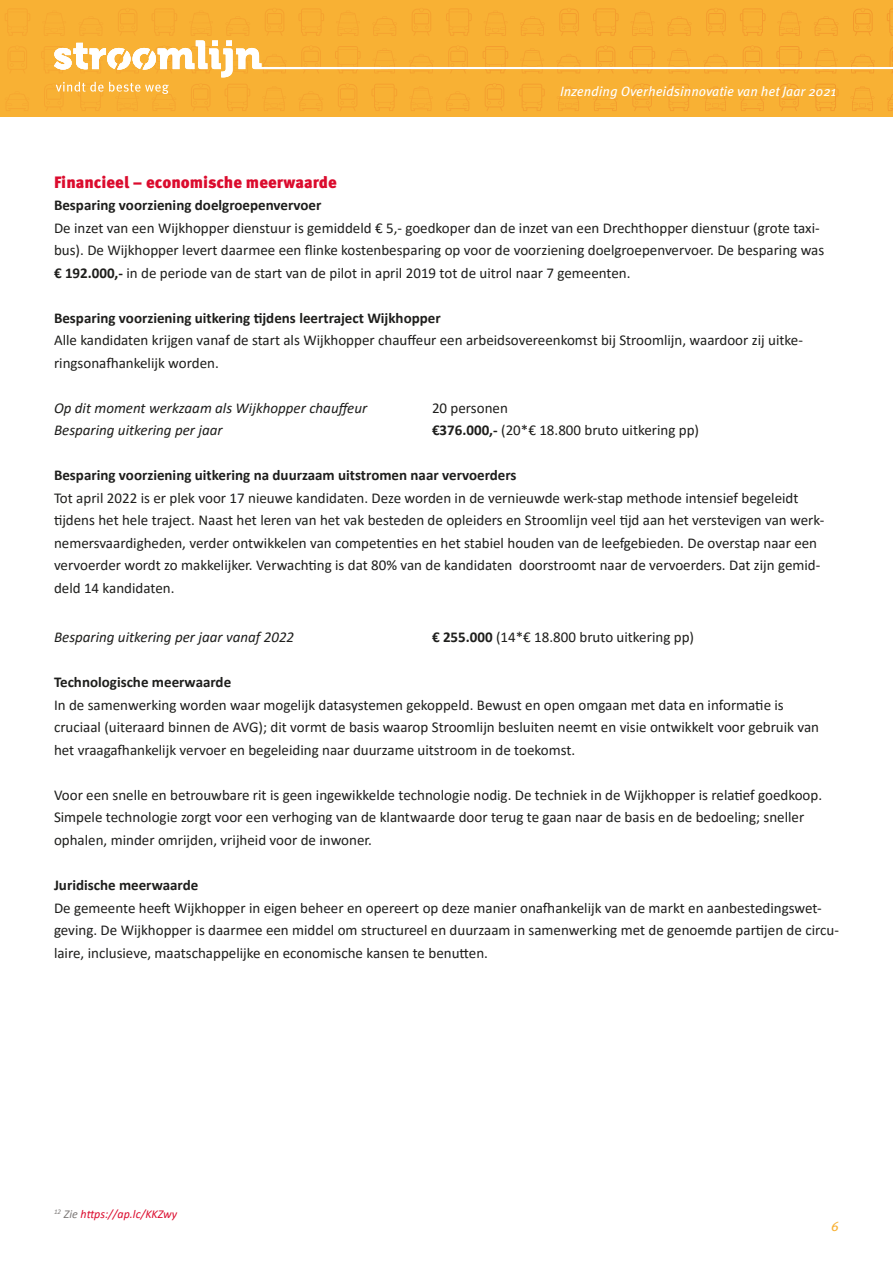
<style>
.page{position:relative;width:893px;height:1263px;background:#fff}
.page>*{position:absolute;margin:0;border:0;box-sizing:border-box;transform-origin:0 0}
.t1{font:900 16.5px "Meta Pro";color:#db0b2d}
.t2{font:15px/22.5px "Calibri";color:#1e1e1c}
.t3{font:700 15px "Calibri";color:#1e1e1c}
.t4{font:italic 15px "Calibri";color:#1e1e1c}
.t5{font:italic 13.5px "Meta Pro";color:#fff}
.t6{font:italic 13.5px "Meta Pro";color:#f8b134}
.t7{font:italic 12px "Calibri";color:#db0b2d}
.s1{font-weight:700}
.s2{color:#7b7776}
</style>
<div class="page">
<div style="left:0;top:0;width:893px;height:636px;background:#f8b134"></div>
<img style="left:265px;top:8px;width:608px;height:28px">
<img style="left:887px;top:8px;width:6px;height:28px">
<img style="left:446px;top:8px;width:319px;height:28px">
<img style="left:593px;top:94px;width:171px;height:17px">
<svg style="left:54px;top:40px;width:839px;height:54px"></svg>
<div style="left:0;top:117px;width:893px;height:561px;background:#fff"></div>
<p class="t5" style="left:560px;top:83px;width:278px">Inzending Overheidsinnovatie van het Jaar 2021</p>
<p class="t1" style="left:54px;top:172px;width:284px">Financieel – economische meerwaarde</p>
<p class="t3" style="left:54px;top:195px;width:269px">Besparing voorziening doelgroepenvervoer</p>
<p class="t2" style="left:54px;top:216px;width:772px">De inzet van een Wijkhopper dienstuur is gemiddeld € 5,- goedkoper dan de inzet van een Drechthopper dienstuur (grote taxi&shy;bus). De Wijkhopper levert daarmee een flinke kostenbesparing op voor de voorziening doelgroepenvervoer. De besparing was <span class="s1">€ 192.000,-</span> in de periode van de start van de pilot in april 2019 tot de uitrol naar 7 gemeenten.</p>
<p class="t3" style="left:54px;top:307px;width:388px">Besparing voorziening uitkering tijdens leertraject Wijkhopper</p>
<p class="t2" style="left:54px;top:329px;width:750px">Alle kandidaten krijgen vanaf de start als Wijkhopper chauffeur een arbeidsovereenkomst bij Stroomlijn, waardoor zij uitke&shy;ringsonafhankelijk worden.</p>
<p class="t4" style="left:54px;top:397px;width:315px">Op dit moment werkzaam als Wijkhopper chauffeur</p>
<p class="t2" style="left:432px;top:396px;width:77px">20 personen</p>
<p class="t4" style="left:54px;top:420px;width:170px">Besparing uitkering per jaar</p>
<p class="t2" style="left:432px;top:419px;width:269px"><span class="s1">€376.000,-</span> (20*€ 18.800 bruto uitkering pp)</p>
<p class="t3" style="left:54px;top:465px;width:464px">Besparing voorziening uitkering na duurzaam uitstromen naar vervoerders</p>
<p class="t2" style="left:54px;top:486px;width:772px">Tot april 2022 is er plek voor 17 nieuwe kandidaten. Deze worden in de vernieuwde werk-stap methode intensief begeleidt tijdens het hele traject. Naast het leren van het vak besteden de opleiders en Stroomlijn veel tijd aan het verstevigen van werk&shy;nemersvaardigheden, verder ontwikkelen van competenties en het stabiel houden van de leefgebieden. De overstap naar een vervoerder wordt zo makkelijker. Verwachting is dat 80% van de kandidaten doorstroomt naar de vervoerders. Dat zijn gemid&shy;deld 14 kandidaten.</p>
<p class="t4" style="left:54px;top:627px;width:242px">Besparing uitkering per jaar vanaf 2022</p>
<p class="t2" style="left:432px;top:626px;width:264px"><span class="s1">€ 255.000</span> (14*€ 18.800 bruto uitkering pp)</p>
<p class="t3" style="left:54px;top:672px;width:179px">Technologische meerwaarde</p>
<p class="t2" style="left:54px;top:693px;width:767px">In de samenwerking worden waar mogelijk datasystemen gekoppeld. Bewust en open omgaan met data en informatie is cruciaal (uiteraard binnen de AVG); dit vormt de basis waarop Stroomlijn besluiten neemt en visie ontwikkelt voor gebruik van het vraagafhankelijk vervoer en begeleiding naar duurzame uitstroom in de toekomst.</p>
<p class="t2" style="left:54px;top:783px;width:770px">Voor een snelle en betrouwbare rit is geen ingewikkelde technologie nodig. De techniek in de Wijkhopper is relatief goedkoop.<br>Simpele technologie zorgt voor een verhoging van de klantwaarde door terug te gaan naar de basis en de bedoeling; sneller ophalen, minder omrijden, vrijheid voor de inwoner.</p>
<p class="t3" style="left:54px;top:874px;width:146px">Juridische meerwaarde</p>
<p class="t2" style="left:54px;top:896px;width:786px">De gemeente heeft Wijkhopper in eigen beheer en opereert op deze manier onafhankelijk van de markt en aanbestedingswet&shy;geving. De Wijkhopper is daarmee een middel om structureel en duurzaam in samenwerking met de genoemde partijen de circu&shy;laire, inclusieve, maatschappelijke en economische kansen te benutten.</p>
<p class="t7" style="left:54px;top:1206px;width:125px"><sup>12</sup> <span class="s2">Zie</span> https://ap.lc/KKZwy</p>
<p class="t6" style="left:831px;top:1217px;width:9px">6</p>
</div>
